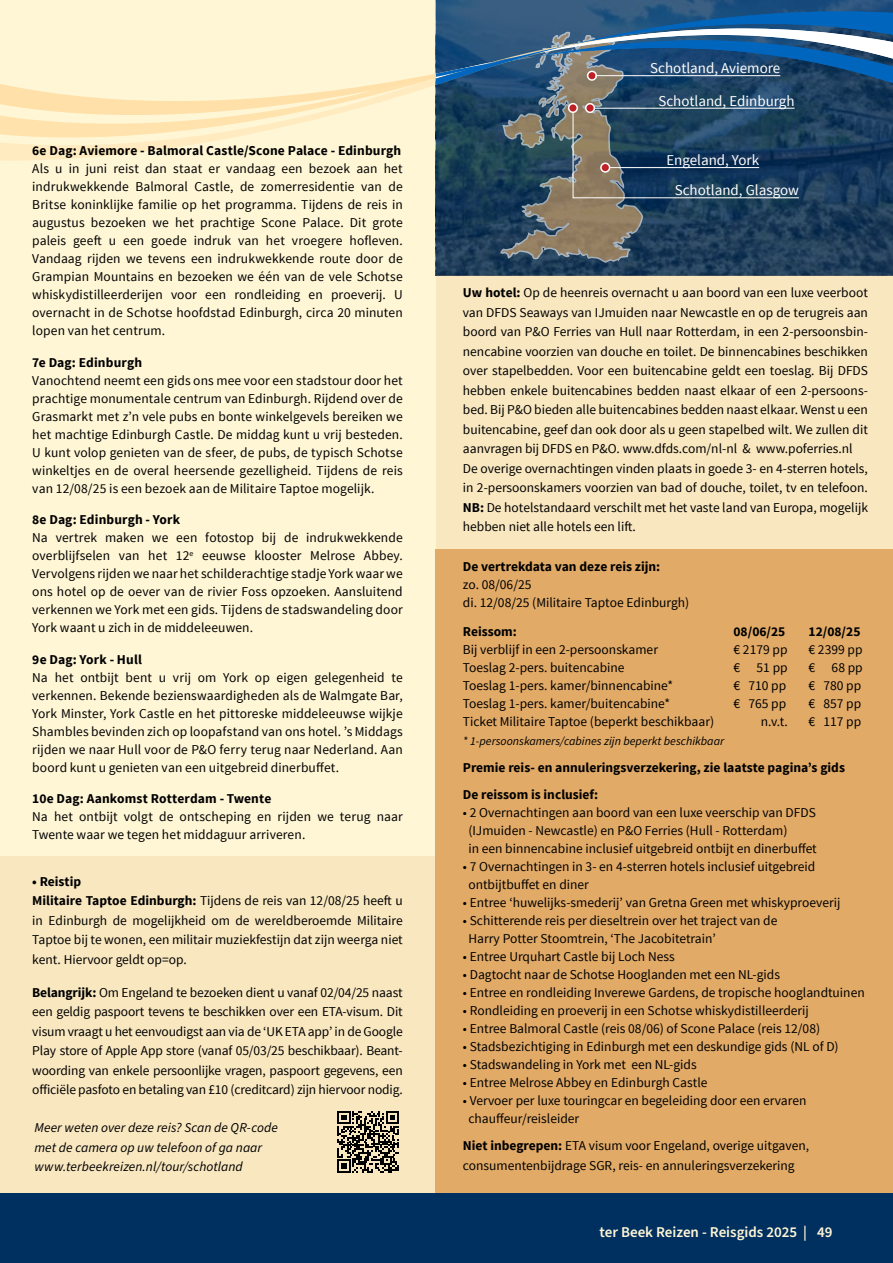
<style>
.page{position:relative;width:893px;height:1263px;background:#fff6d6}
.page>*{position:absolute;margin:0;border:0;box-sizing:border-box;transform-origin:0 0}
.t1{font:15px/30px "Source Sans Pro";color:#fff}
.t2{font:600 15px "Source Sans Pro";color:#fff6d6}
.t3{font:13.5px/18px "Source Sans Pro";color:#000}
.t4{font:700 13.5px/27px "Source Sans Pro";color:#000}
.t5{font:italic 13.5px/19.5px "Source Sans Pro";letter-spacing:.005em;color:#000}
.t6{font:italic 12px "Source Sans Pro";color:#000}
.s1{font-weight:700}
</style>
<div class="page">
<div style="left:0;top:1193px;width:893px;height:70px;background:#00305f"></div>
<div style="left:0;top:856px;width:436px;height:337px;background:#f9e7c0"></div>
<div style="left:436px;top:549px;width:457px;height:644px;background:#e2aa67"></div>
<svg style="left:436px;top:264px;width:457px;height:12px"></svg>
<div style="left:436px;top:276px;width:457px;height:273px;background:#f9e7c0"></div>
<svg style="left:1px;top:0;width:435px;height:170px"></svg>
<svg style="left:436px;top:0;width:457px;height:264px"></svg>
<div style="left:601px;top:163px;width:9px;height:9px;background:#bf2026;border-radius:50%"></div>
<div style="left:600px;top:163px;width:10px;height:10px;border:2px solid #fff;border-radius:50%"></div>
<hr style="left:610px;top:167px;width:149px;height:1px;background:#fff">
<svg style="left:337px;top:1111px;width:62px;height:61px"></svg>
<img style="left:0;top:0;width:1px;height:421px">
<p class="t4" style="left:32px;top:138px;width:370px">6e Dag: Aviemore - Balmoral Castle/Scone Palace - Edinburgh</p>
<p class="t3" style="left:32px;top:160px;width:372px;text-align:justify">Als u in juni reist dan staat er vandaag een bezoek aan het indrukwekkende Balmoral Castle, de zomerresidentie van de Britse koninklijke familie op het programma. Tijdens de reis in augustus bezoeken we het prachtige Scone Palace. Dit grote paleis geeft u een goede indruk van het vroegere hofleven.<br>Vandaag rijden we tevens een indrukwekkende route door de Grampian Mountains en bezoeken we één van de vele Schotse whiskydistilleerderijen voor een rondleiding en proeverij. U overnacht in de Schotse hoofdstad Edinburgh, circa 20 minuten lopen van het centrum.</p>
<p class="t4" style="left:32px;top:349px;width:111px">7e Dag: Edinburgh</p>
<p class="t3" style="left:32px;top:372px;width:372px;text-align:justify">Vanochtend neemt een gids ons mee voor een stadstour door het prachtige monumentale centrum van Edinburgh. Rijdend over de Grasmarkt met z’n vele pubs en bonte winkelgevels bereiken we het machtige Edinburgh Castle. De middag kunt u vrij besteden.<br>U kunt volop genieten van de sfeer, de pubs, de typisch Schotse winkeltjes en de overal heersende gezelligheid. Tijdens de reis van 12/08/25 is een bezoek aan de Militaire Taptoe mogelijk.</p>
<p class="t4" style="left:32px;top:507px;width:149px">8e Dag: Edinburgh - York</p>
<p class="t3" style="left:32px;top:529px;width:372px;text-align:justify">Na vertrek maken we een fotostop bij de indrukwekkende overblijfselen van het 12<sup>e</sup> eeuwse klooster Melrose Abbey.<br>Vervolgens rijden we naar het schilderachtige stadje York waar we ons hotel op de oever van de rivier Foss opzoeken. Aansluitend verkennen we York met een gids. Tijdens de stadswandeling door York waant u zich in de middeleeuwen.</p>
<p class="t4" style="left:32px;top:646px;width:111px">9e Dag: York - Hull</p>
<p class="t3" style="left:32px;top:669px;width:372px;text-align:justify">Na het ontbijt bent u vrij om York op eigen gelegenheid te verkennen. Bekende bezienswaardigheden als de Walmgate Bar, York Minster, York Castle en het pittoreske middeleeuwse wijkje Shambles bevinden zich op loopafstand van ons hotel. ’s Middags rijden we naar Hull voor de P&amp;O ferry terug naar Nederland. Aan boord kunt u genieten van een uitgebreid dinerbuffet.</p>
<p class="t4" style="left:32px;top:786px;width:241px">10e Dag: Aankomst Rotterdam - Twente</p>
<p class="t3" style="left:32px;top:808px;width:372px">Na het ontbijt volgt de ontscheping en rijden we terug naar<br>Twente waar we tegen het middaguur arriveren.</p>
<p class="t3" style="left:32px;top:872px;width:372px;line-height:19.5px"><span class="s1">• Reistip<br>Militaire Taptoe Edinburgh:</span> Tijdens de reis van 12/08/25 heeft u in Edinburgh de mogelijkheid om de wereldberoemde Militaire Taptoe bij te wonen, een militair muziekfestijn dat zijn weerga niet kent. Hiervoor geldt op=op.</p>
<p class="t3" style="left:32px;top:983px;width:372px;line-height:19.5px;text-align:justify"><span class="s1">Belangrijk:</span> Om Engeland te bezoeken dient u vanaf 02/04/25 naast een geldig paspoort tevens te beschikken over een ETA-visum. Dit visum vraagt u het eenvoudigst aan via de ‘UK ETA app’ in de Google Play store of Apple App store (vanaf 05/03/25 beschikbaar). Beant&shy;woording van enkele persoonlijke vragen, paspoort gegevens, een officiële pasfoto en betaling van £10 (creditcard) zijn hiervoor nodig.</p>
<p class="t5" style="left:34px;top:1118px;width:245px">Meer weten over deze reis? Scan de QR-code met de camera op uw telefoon of ga naar www.terbeekreizen.nl/tour/schotland</p>
<p class="t1" style="left:650px;top:53px;width:131px">Schotland, Aviemore</p>
<p class="t1" style="left:658px;top:86px;width:138px">Schotland, Edinburgh</p>
<p class="t1" style="left:675px;top:145px;width:126px;text-indent:-8px">Engeland, York<br>Schotland, Glasgow</p>
<p class="t3" style="left:463px;top:283px;width:407px;line-height:19.5px"><span class="s1">Uw hotel:</span> Op de heenreis overnacht u aan boord van een luxe veerboot van DFDS Seaways van IJmuiden naar Newcastle en op de terugreis aan boord van P&amp;O Ferries van Hull naar Rotterdam, in een 2-persoonsbin&shy;nencabine voorzien van douche en toilet. De binnencabines beschikken over stapelbedden. Voor een buitencabine geldt een toeslag. Bij DFDS hebben enkele buitencabines bedden naast elkaar of een 2-persoons&shy;bed. Bij P&amp;O bieden alle buitencabines bedden naast elkaar. Wenst u een buitencabine, geef dan ook door als u geen stapelbed wilt. We zullen dit aanvragen bij DFDS en P&amp;O. www.dfds.com/nl-nl &amp; www.poferries.nl De overige overnachtingen vinden plaats in goede 3- en 4-sterren hotels, in 2-persoonskamers voorzien van bad of douche, toilet, tv en telefoon.<br><span class="s1">NB:</span> De hotelstandaard verschilt met het vaste land van Europa, mogelijk hebben niet alle hotels een lift.</p>
<p class="t4" style="left:463px;top:554px;width:199px">De vertrekdata van deze reis zijn:</p>
<p class="t3" style="left:463px;top:576px;width:228px">zo. 08/06/25<br>di. 12/08/25 (Militaire Taptoe Edinburgh)</p>
<p class="t4" style="left:463px;top:618px;width:55px">Reissom:</p>
<p class="t3" style="left:463px;top:641px;width:253px">Bij verblijf in een 2-persoonskamer<br>Toeslag 2-pers. buitencabine<br>Toeslag 1-pers. kamer/binnencabine* Toeslag 1-pers. kamer/buitencabine*<br>Ticket Militaire Taptoe (beperkt beschikbaar)</p>
<p class="t6" style="left:463px;top:733px;width:263px">* 1-persoonskamers/cabines zijn beperkt beschikbaar</p>
<p class="t4" style="left:463px;top:755px;width:384px">Premie reis- en annuleringsverzekering, zie laatste pagina’s gids<br>De reissom is inclusief:</p>
<p class="t3" style="left:468px;top:804px;width:350px;text-indent:-5px">• 2 Overnachtingen aan boord van een luxe veerschip van DFDS (IJmuiden - Newcastle) en P&amp;O Ferries (Hull - Rotterdam)<br>in een binnencabine inclusief uitgebreid ontbijt en dinerbuffet</p>
<p class="t3" style="left:468px;top:858px;width:348px;text-indent:-5px">• 7 Overnachtingen in 3- en 4-sterren hotels inclusief uitgebreid ontbijtbuffet en diner</p>
<p class="t3" style="left:463px;top:894px;width:379px">• Entree ‘huwelijks-smederij’ van Gretna Green met whiskyproeverij</p>
<p class="t3" style="left:468px;top:912px;width:310px;text-indent:-5px">• Schitterende reis per dieseltrein over het traject van de<br>Harry Potter Stoomtrein, ‘The Jacobitetrain’</p>
<p class="t3" style="left:463px;top:948px;width:213px">• Entree Urquhart Castle bij Loch Ness</p>
<p class="t3" style="left:463px;top:966px;width:319px">• Dagtocht naar de Schotse Hooglanden met een NL-gids</p>
<p class="t3" style="left:463px;top:984px;width:403px">• Entree en rondleiding Inverewe Gardens, de tropische hooglandtuinen</p>
<p class="t3" style="left:463px;top:1002px;width:347px">• Rondleiding en proeverij in een Schotse whiskydistilleerderij</p>
<p class="t3" style="left:463px;top:1020px;width:359px">• Entree Balmoral Castle (reis 08/06) of Scone Palace (reis 12/08)</p>
<p class="t3" style="left:463px;top:1038px;width:377px">• Stadsbezichtiging in Edinburgh met een deskundige gids (NL of D)</p>
<p class="t3" style="left:463px;top:1056px;width:235px">• Stadswandeling in York met een NL-gids</p>
<p class="t3" style="left:463px;top:1074px;width:246px">• Entree Melrose Abbey en Edinburgh Castle</p>
<p class="t3" style="left:468px;top:1092px;width:340px;text-indent:-5px">• Vervoer per luxe touringcar en begeleiding door een ervaren chauffeur/reisleider</p>
<p class="t3" style="left:463px;top:1136px;width:348px;line-height:19.5px"><span class="s1">Niet inbegrepen:</span> ETA visum voor Engeland, overige uitgaven, consumentenbijdrage SGR, reis- en annuleringsverzekering</p>
<p class="t4" style="left:733px;top:619px;width:53px">08/06/25</p>
<p class="t3" style="left:733px;top:641px;width:56px;text-align:right">€ 2179 pp € 51 pp € 710 pp € 765 pp n.v.t.</p>
<p class="t4" style="left:808px;top:619px;width:53px">12/08/25</p>
<p class="t3" style="left:808px;top:641px;width:56px;text-align:justify">€ 2399 pp € 68 pp € 780 pp € 857 pp € 117 pp</p>
<p class="t2" style="left:600px;top:1222px;width:234px">ter Beek Reizen - Reisgids 2025 | 49</p>
</div>
